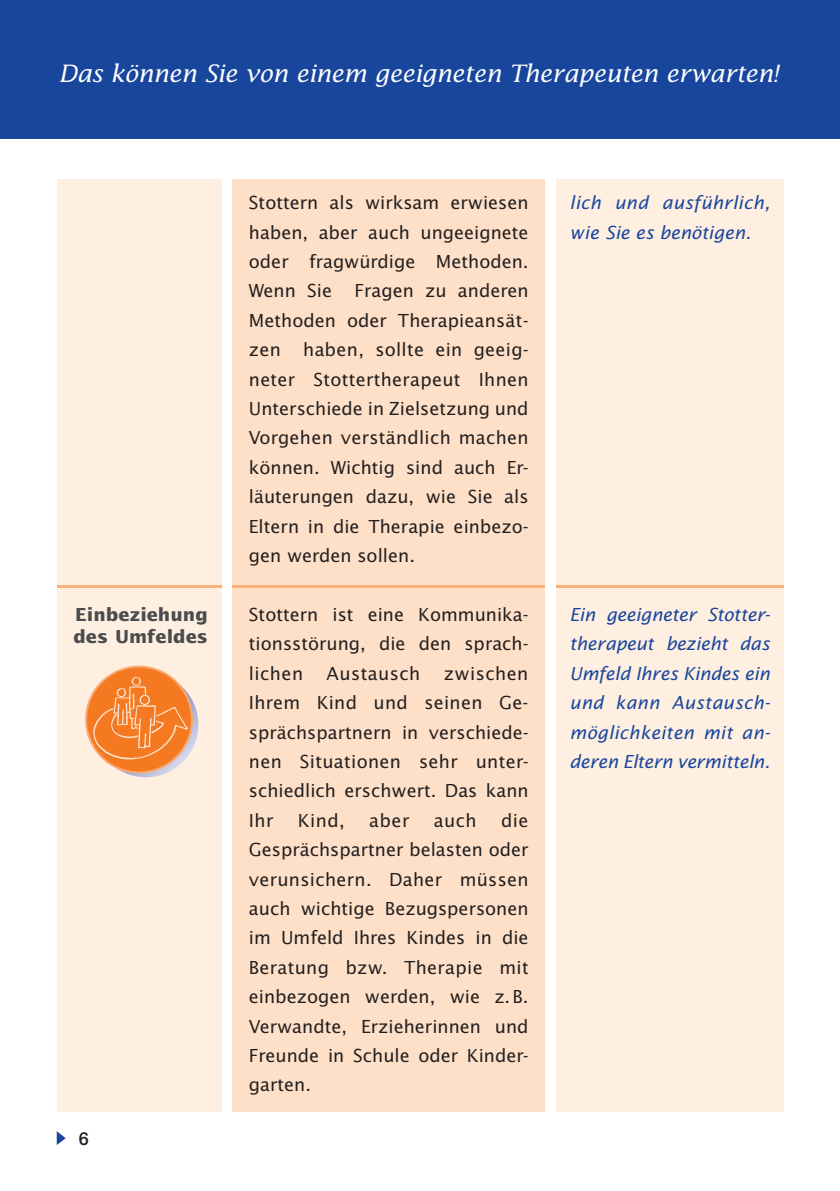
<style>
.page{position:relative;width:840px;height:1191px;background:#fff}
.page>*{position:absolute;margin:0;border:0;box-sizing:border-box;transform-origin:0 0}
.t1{font:italic 24px "Lucida";letter-spacing:-.015em;color:#fff}
.t2{font:18px/29.4px "Lucida Sans";color:#231f20;text-align:justify}
.t3{font:italic 18px/29.4px "Lucida Sans";letter-spacing:.015em;color:#18469d}
.t4{font:700 18px/22px "Lucida Sans";color:#4b4c4d}
.t5{font:18px "Lucida Sans";letter-spacing:.025em;color:#231f20}
.t6{font:500 18px "Helvetica Neue";color:#231f20}
</style>
<div class="page">
<div style="left:57px;top:179px;width:164px;height:932px;background:#feefe1"></div>
<div style="left:556px;top:179px;width:226px;height:932px;background:#feefe1"></div>
<div style="left:232px;top:179px;width:312px;height:932px;background:#fde0c7"></div>
<svg style="left:57px;top:1131px;width:9px;height:14px"></svg>
<hr style="left:57px;top:585px;width:164px;height:2px;background:#fab079">
<hr style="left:232px;top:585px;width:312px;height:2px;background:#fab079">
<hr style="left:556px;top:585px;width:226px;height:2px;background:#fab079">
<div style="left:0;top:0;width:839px;height:139px;background:#18469d"></div>
<svg style="left:93px;top:672px;width:105px;height:105px"></svg>
<svg style="left:86px;top:666px;width:106px;height:106px"></svg>
<img style="left:89px;top:674px;width:106px;height:89px">
<h1 class="t1" style="left:59px;top:59px;width:720px">Das können Sie von einem geeigneten Therapeuten erwarten!</h1>
<p class="t4" style="left:73px;top:603px;width:136px">Einbeziehung des Umfeldes</p>
<p class="t6" style="left:79px;top:1127px;width:12px">6</p>
<p class="t2" style="left:249px;top:187px;width:281px">Stottern als wirksam erwiesen haben, aber auch ungeeignete oder fragwürdige Methoden.<br>Wenn Sie Fragen zu anderen Methoden oder Therapieansät&shy;zen haben, sollte ein geeig&shy;neter Stottertherapeut Ihnen Unterschiede in Zielsetzung und Vorgehen verständlich machen können. Wichtig sind auch Er&shy;läuterungen dazu, wie Sie als Eltern in die Therapie einbezo&shy;gen werden sollen.</p>
<p class="t2" style="left:249px;top:599px;width:281px">Stottern ist eine Kommuni ka&shy;tionsstörung, die den sprach&shy;lichen</p>
<p class="t2" style="left:249px;top:658px;width:281px;text-indent:195px">zwischen Ihrem Kind und seinen Ge&shy;sprächspartnern in verschiede&shy;nen Situationen sehr unter&shy;schiedlich erschwert. Das kann Ihr</p>
<p class="t5" style="left:326px;top:662px;width:95px">Austausch</p>
<p class="t2" style="left:249px;top:805px;width:281px;text-indent:252px">die Ge sprächspartner belasten oder verunsichern. Daher müssen auch wichtige Bezugspersonen im Um feld Ihres Kindes in die Beratung bzw. Therapie mit einbezogen werden, wie z.B.<br>Verwandte, Erzieherinnen und Freunde in Schule oder Kinder&shy;garten.</p>
<p class="t2" style="left:298px;top:805px;width:49px">Kind,</p>
<p class="t2" style="left:369px;top:805px;width:42px">aber</p>
<p class="t2" style="left:433px;top:805px;width:45px">auch</p>
<p class="t3" style="left:569px;top:187px;width:202px">lich und ausführlich, wie Sie es benötigen.</p>
<p class="t3" style="left:569px;top:599px;width:202px;text-align:justify">Ein geeigneter Stotter&shy;therapeut bezieht das Umfeld Ihres Kindes ein und kann Austausch&shy;möglichkeiten mit an&shy;deren Eltern vermitteln.</p>
</div>
